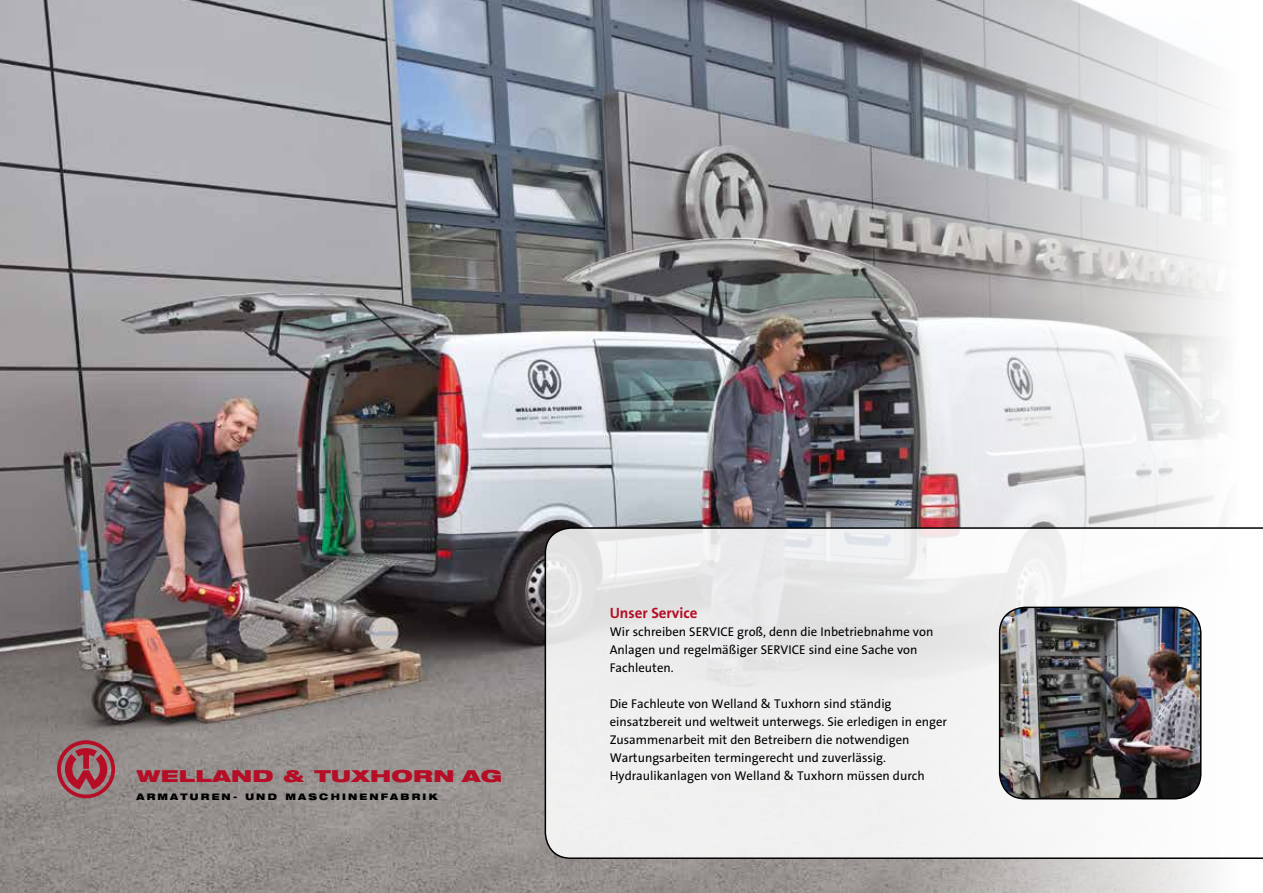
<style>
.page{position:relative;width:1263px;height:893px;background:#fff}
.page>*{position:absolute;margin:0;border:0;box-sizing:border-box;transform-origin:0 0}
.t1{font:900 expanded 16.5px "Helvetica Neue";letter-spacing:.015em;color:#b50e26;scale:1.25 1}
.t2{font:700 15px "The Sans B7";color:#b50e26}
.t3{font:12.75px/18px "The Sans B5 Plain";color:#000}
.t4{font:900 expanded 9px "Helvetica Neue";letter-spacing:.245em;color:#000}
</style>
<div class="page">
<img style="left:0;top:0;width:801px;height:893px">
<svg style="left:801px;top:0;width:424px;height:893px"></svg>
<svg style="left:57px;top:740px;width:58px;height:58px;background:#a1525b"></svg>
<svg style="left:545px;top:527px;width:718px;height:332px"></svg>
<img style="left:1000px;top:607px;width:201px;height:192px">
<div style="left:999px;top:607px;width:202px;height:192px;border:2px solid #000;border-radius:26px"></div>
<p class="t1" style="left:136px;top:765px;width:294px">WELLAND &amp; TUXHORN AG</p>
<p class="t4" style="left:136px;top:791px;width:303px">ARMATUREN- UND MASCHINENFABRIK</p>
<p class="t2" style="left:610px;top:605px;width:89px">Unser Service</p>
<p class="t3" style="left:610px;top:623px;width:325px">Wir schreiben SERVICE groß, denn die Inbetriebnahme von<br>Anlagen und regelmäßiger SERVICE sind eine Sache von<br>Fachleuten.</p>
<p class="t3" style="left:610px;top:695px;width:339px">Die Fachleute von Welland &amp; Tuxhorn sind ständig einsatzbereit und weltweit unterwegs. Sie erledigen in enger Zusammenarbeit mit den Betreibern die notwendigen Wartungsarbeiten termingerecht und zuverlässig.<br>Hydraulikanlagen von Welland &amp; Tuxhorn müssen durch</p>
</div>
